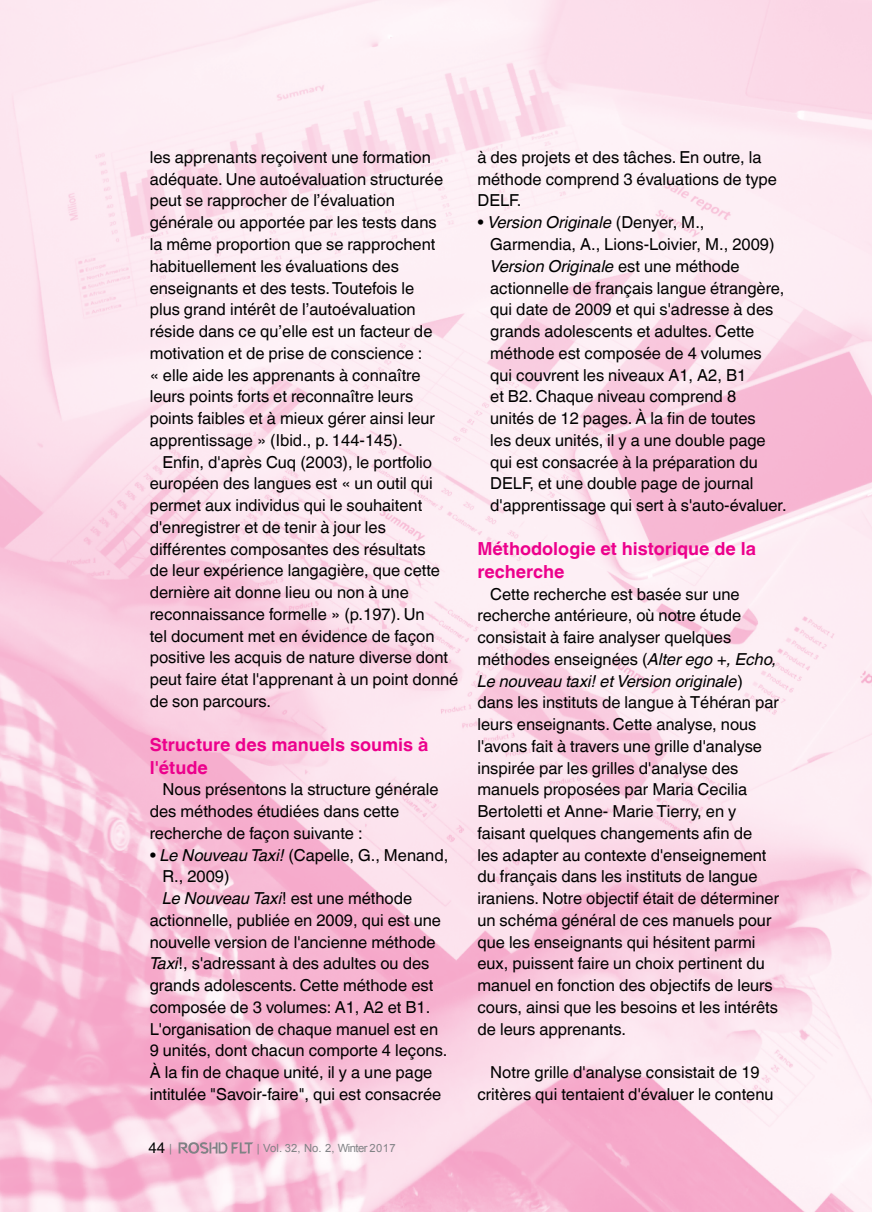
<style>
.page{position:relative;width:872px;height:1212px;background:#fff}
.page>*{position:absolute;margin:0;border:0;box-sizing:border-box;transform-origin:0 0}
.سوتيتر_لاتين{font:700 18px/22.5px "Helvetica World";color:#ec008c}
.متن_لاتين{font:16.5px/21.8px "Helvetica World";color:#000}
.t1{font:15px "Helvetica World";color:#000}
.t2{font:11.25px "Arial";letter-spacing:-.02em;color:#808285}
.s1{font-style:italic}
</style>
<div class="page">
<img style="left:0;top:0;width:872px;height:1212px">
<svg style="left:179px;top:1142px;width:74px;height:12px"></svg>
<p class="متن_لاتين" style="left:150px;top:146px;width:295px">les apprenants reçoivent une formation adéquate. Une autoévaluation structurée peut se rapprocher de l’évaluation générale ou apportée par les tests dans la même proportion que se rapprochent habituellement les évaluations des enseignants et des tests. Toutefois le plus grand intérêt de l’autoévaluation réside dans ce qu’elle est un facteur de motivation et de prise de conscience :<br>« elle aide les apprenants à connaître leurs points forts et reconnaître leurs points faibles et à mieux gérer ainsi leur apprentissage » (Ibid., p. 144-145).</p>
<p class="متن_لاتين" style="left:150px;top:451px;width:310px;text-indent:13px">Enfin, d'après Cuq (2003), le portfolio européen des langues est « un outil qui permet aux individus qui le souhaitent d'enregistrer et de tenir à jour les différentes composantes des résultats<br>de leur expérience langagière, que cette dernière ait donne lieu ou non à une reconnaissance formelle » (p.197). Un<br>tel document met en évidence de façon positive les acquis de nature diverse dont peut faire état l'apprenant à un point donné de son parcours.</p>
<p class="سوتيتر_لاتين" style="left:150px;top:733px;width:280px">Structure des manuels soumis à l'étude</p>
<p class="متن_لاتين" style="left:150px;top:779px;width:290px;text-indent:13px">Nous présentons la structure générale des méthodes étudiées dans cette recherche de façon suivante :</p>
<p class="متن_لاتين" style="left:162px;top:844px;width:287px;text-indent:-13px">• <span class="s1">Le Nouveau Taxi!</span> (Capelle, G., Menand,<br>R., 2009)</p>
<p class="متن_لاتين" style="left:150px;top:887px;width:299px;text-indent:13px"><span class="s1">Le Nouveau Taxi</span>! est une méthode actionnelle, publiée en 2009, qui est une nouvelle version de l'ancienne méthode <span class="s1">Taxi</span>!, s'adressant à des adultes ou des grands adolescents. Cette méthode est composée de 3 volumes: A1, A2 et B1.<br>L'organisation de chaque manuel est en 9 unités, dont chacun comporte 4 leçons.<br>À la fin de chaque unité, il y a une page intitulée "Savoir-faire", qui est consacrée</p>
<p class="t1" style="left:148px;top:1139px;width:18px">44</p>
<p class="t2" style="left:169px;top:1140px;width:4px">|</p>
<p class="t2" style="left:257px;top:1140px;width:141px">| Vol. 32, No. 2, Winter 2017</p>
<p class="متن_لاتين" style="left:477px;top:146px;width:301px">à des projets et des tâches. En outre, la méthode comprend 3 évaluations de type<br>DELF.</p>
<p class="متن_لاتين" style="left:490px;top:212px;width:286px;text-indent:-13px">• <span class="s1">Version Originale</span> (Denyer, M.,<br>Garmendia, A., Lions-Loivier, M., 2009)</p>
<p class="متن_لاتين" style="left:490px;top:255px;width:298px"><span class="s1">Version Originale</span> est une méthode actionnelle de français langue étrangère, qui date de 2009 et qui s'adresse à des grands adolescents et adultes. Cette méthode est composée de 4 volumes qui couvrent les niveaux A1, A2, B1<br>et B2. Chaque niveau comprend 8<br>unités de 12 pages. À la fin de toutes<br>les deux unités, il y a une double page qui est consacrée à la préparation du DELF, et une double page de journal d'apprentissage qui sert à s'auto-évaluer.</p>
<p class="سوتيتر_لاتين" style="left:477px;top:538px;width:280px">Méthodologie et historique de la recherche</p>
<p class="متن_لاتين" style="left:477px;top:583px;width:303px;text-indent:13px">Cette recherche est basée sur une recherche antérieure, où notre étude consistait à faire analyser quelques méthodes enseignées (<span class="s1">Alter ego +, Echo, Le nouveau taxi! et Version originale</span>) dans les instituts de langue à Téhéran par leurs enseignants. Cette analyse, nous l'avons fait à travers une grille d'analyse inspirée par les grilles d'analyse des manuels proposées par Maria Cecilia Bertoletti et Anne- Marie Tierry, en y faisant quelques changements afin de<br>les adapter au contexte d'enseignement du français dans les instituts de langue iraniens. Notre objectif était de déterminer un schéma général de ces manuels pour que les enseignants qui hésitent parmi eux, puissent faire un choix pertinent du manuel en fonction des objectifs de leurs cours, ainsi que les besoins et les intérêts de leurs apprenants.</p>
<p class="متن_لاتين" style="left:477px;top:1061px;width:297px;text-align:center">Notre grille d'analyse consistait de 19 critères qui tentaient d'évaluer le contenu</p>
</div>
